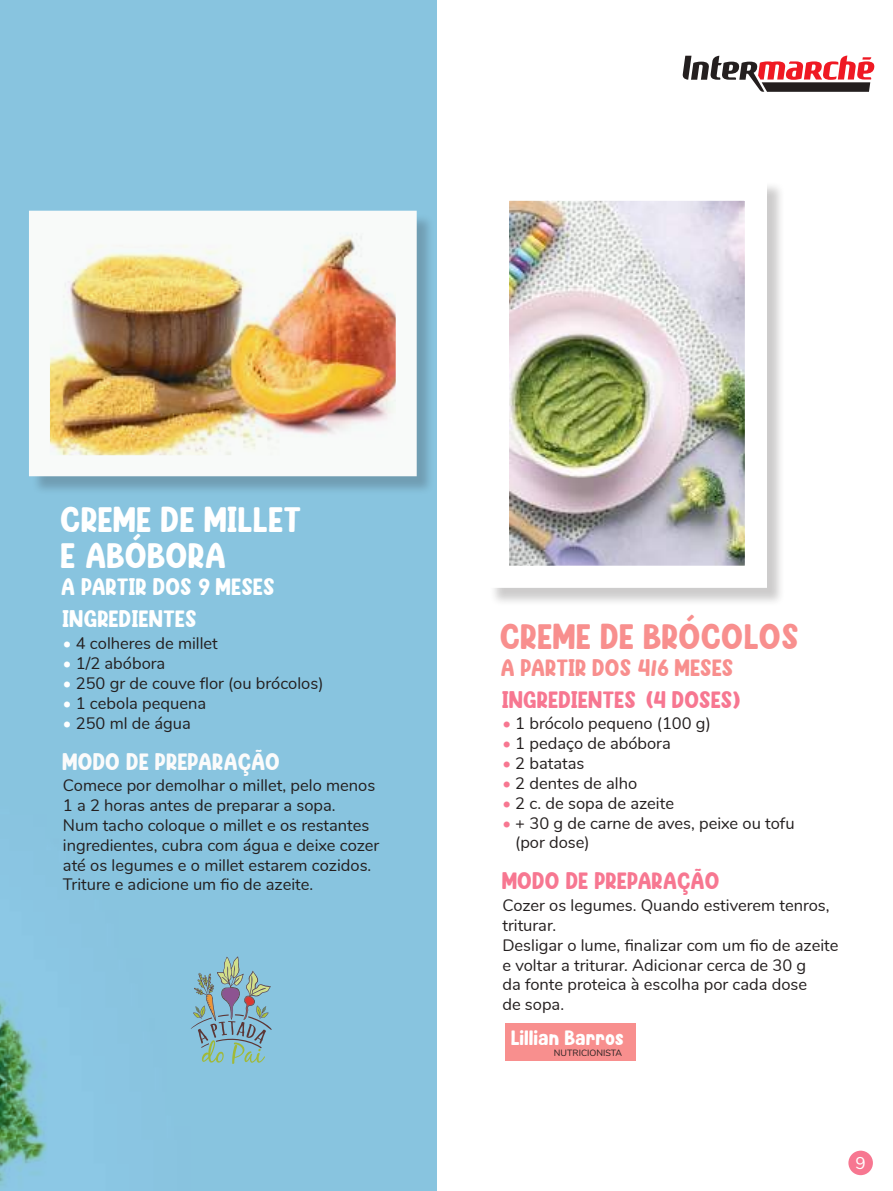
<style>
.page{position:relative;width:893px;height:1191px;background:#fff}
.page>*{position:absolute;margin:0;border:0;box-sizing:border-box;transform-origin:0 0}
.t1{font:36px/36px "Milk Kids";color:#fff}
.t2{font:36px "Milk Kids";color:#f88f8e}
.t3{font:24px "Milk Kids";color:#f77791}
.t4{font:24px "Milk Kids";color:#fff}
.t5{font:24px "Milk Kids";color:#f88f8e}
.t6{font:24px "Milk Kids";color:#fbfbfb}
.t7{font:21.15px "Milk Kids";color:#fff}
.t8{font:16.95px "Nunito";color:#fff}
.t9{font:16.5px/19.8px "Nunito";color:#241f1f}
.t10{font:9px "Nunito";color:#241f1f}
.s1{color:#fff}
.s2{color:#f77791}
</style>
<div class="page">
<div style="left:489px;top:181px;width:297px;height:425px;background:#241f1f;opacity:.23"></div>
<img style="left:510px;top:202px;width:234px;height:363px">
<img style="left:0;top:0;width:437px;height:1191px">
<svg style="left:682px;top:55px;width:193px;height:37px"></svg>
<div style="left:505px;top:1023px;width:130px;height:37px;background:#f88f8e"></div>
<svg style="left:191px;top:956px;width:81px;height:108px;background:#89b1bc"></svg>
<div style="left:848px;top:1150px;width:25px;height:25px;background:#f77791;border-radius:50%"></div>
<h1 class="t1" style="left:61px;top:501px;width:242px">CREME DE MILLET<br>E ABÓBORA</h1>
<h2 class="t4" style="left:61px;top:572px;width:215px">A PARTIR DOS 9 MESES</h2>
<h2 class="t4" style="left:63px;top:604px;width:47px">INGREDIENTES</h2>
<p class="t9" style="left:63px;top:633px;width:156px"><span class="s1">•</span> 4 colheres de millet</p>
<p class="t9" style="left:63px;top:652px;width:104px"><span class="s1">•</span> 1/2 abóbora</p>
<p class="t9" style="left:63px;top:672px;width:262px"><span class="s1">•</span> 250 gr de couve flor (ou brócolos)</p>
<p class="t9" style="left:63px;top:692px;width:145px"><span class="s1">•</span> 1 cebola pequena</p>
<p class="t9" style="left:63px;top:712px;width:129px"><span class="s1">•</span> 250 ml de água</p>
<h2 class="t6" style="left:63px;top:746px;width:31px">MODO</h2>
<h2 class="t6" style="left:127px;top:746px;width:127px">DE PREPARAÇÃO</h2>
<p class="t9" style="left:63px;top:775px;width:318px">Comece por demolhar o millet, pelo menos 1 a 2 horas antes de preparar a sopa.<br>Num tacho coloque o millet e os restantes ingredientes, cubra com água e deixe cozer até os legumes e o millet estarem cozidos.<br>Triture e adicione um fio de azeite.</p>
<h1 class="t2" style="left:501px;top:614px;width:300px">CREME DE BRÓCOLOS</h1>
<h2 class="t5" style="left:501px;top:653px;width:235px">A PARTIR DOS 4/6 MESES</h2>
<h2 class="t3" style="left:502px;top:685px;width:244px">INGREDIENTES (4 DOSES)</h2>
<p class="t9" style="left:502px;top:713px;width:210px"><span class="s2">•</span> 1 brócolo pequeno (100 g)</p>
<p class="t9" style="left:502px;top:732px;width:170px"><span class="s2">•</span> 1 pedaço de abóbora</p>
<p class="t9" style="left:502px;top:752px;width:84px"><span class="s2">•</span> 2 batatas</p>
<p class="t9" style="left:502px;top:772px;width:136px"><span class="s2">•</span> 2 dentes de alho</p>
<p class="t9" style="left:502px;top:792px;width:173px"><span class="s2">•</span> 2 c. de sopa de azeite</p>
<p class="t9" style="left:515px;top:812px;width:281px;text-indent:-13px"><span class="s2">•</span> + 30 g de carne de aves, peixe ou tofu (por dose)</p>
<h2 class="t3" style="left:502px;top:866px;width:31px">MODO</h2>
<h2 class="t3" style="left:566px;top:866px;width:127px">DE PREPARAÇÃO</h2>
<p class="t9" style="left:502px;top:894px;width:338px">Cozer os legumes. Quando estiverem tenros, triturar.<br>Desligar o lume, finalizar com um fio de azeite e voltar a triturar. Adicionar cerca de 30 g<br>da fonte proteica à escolha por cada dose<br>de sopa.</p>
<p class="t7" style="left:511px;top:1024px;width:115px">LILLIAN BARROS</p>
<p class="t10" style="left:554px;top:1046px;width:69px">NUTRICIONISTA</p>
<p class="t8" style="left:855px;top:1150px;width:12px">9</p>
</div>
